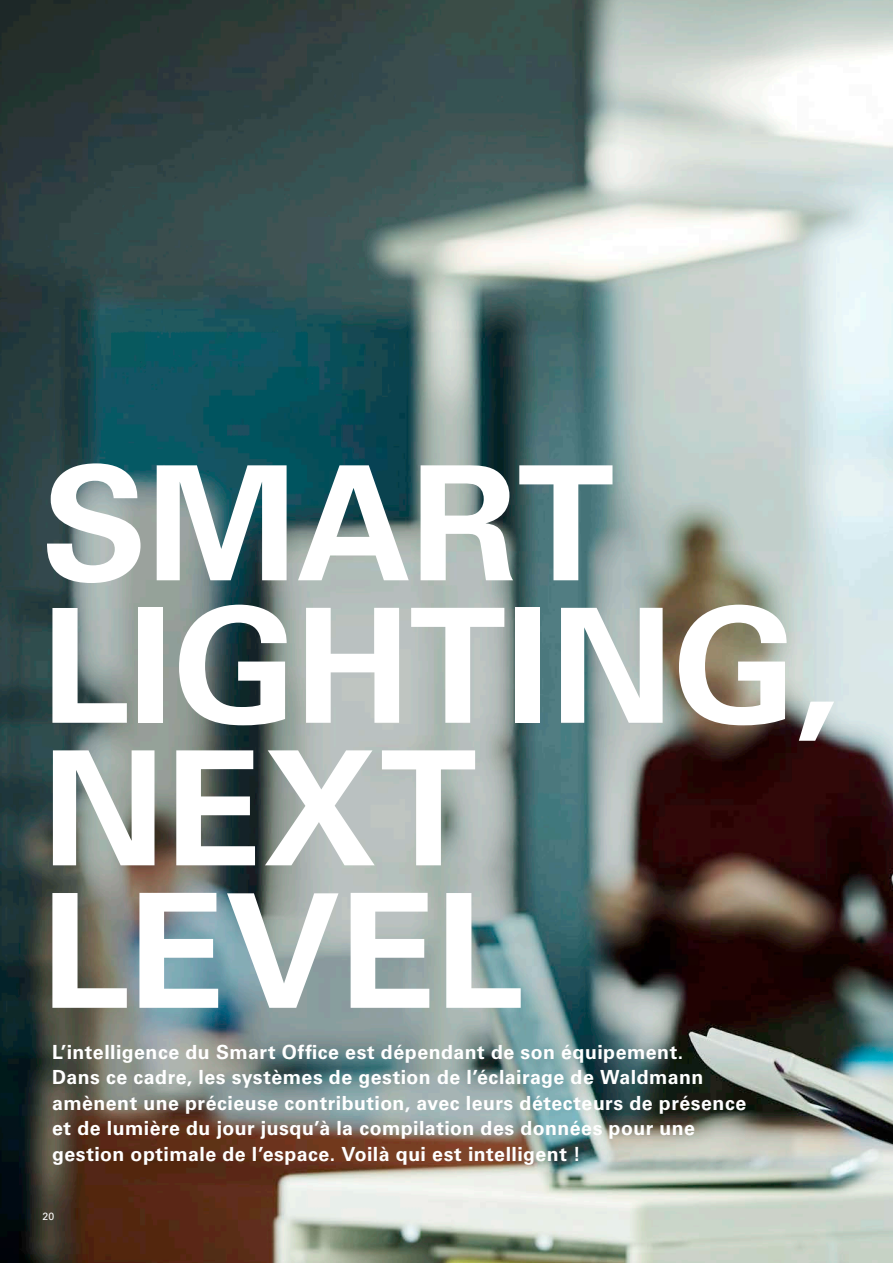
<style>
.page{position:relative;width:893px;height:1263px;background:#fff}
.page>*{position:absolute;margin:0;border:0;box-sizing:border-box;transform-origin:0 0}
.FRA_Inhalt_Headline{font:700 159px/142.5px "Univers LT Pro 65";letter-spacing:-.005em;color:#fff}
.FRA_Inhalt_Subline_N{font:700 19.5px/25.5px "Univers LT Pro 65";letter-spacing:.025em;color:#fff}
.t1{font:10.5px "Univers LT Pro 55 Roman";color:#fff}
</style>
<div class="page">
<img style="left:0;top:0;width:893px;height:1263px">
<p class="FRA_Inhalt_Headline" style="left:41px;top:453px;width:799px">SMART<br>LIGHTING,<br>NEXT<br>LEVEL</p>
<p class="FRA_Inhalt_Subline_N" style="left:52px;top:1039px;width:696px">L’intelligence du Smart Office est dépendant de son équipement.<br>Dans ce cadre, les systèmes de gestion de l’éclairage de Waldmann amènent une précieuse contribution, avec leurs détecteurs de présence et de lumière du jour jusqu’à la compilation des données pour une gestion optimale de l’espace. Voilà qui est intelligent !</p>
<p class="t1" style="left:43px;top:1210px;width:13px">20</p>
</div>
